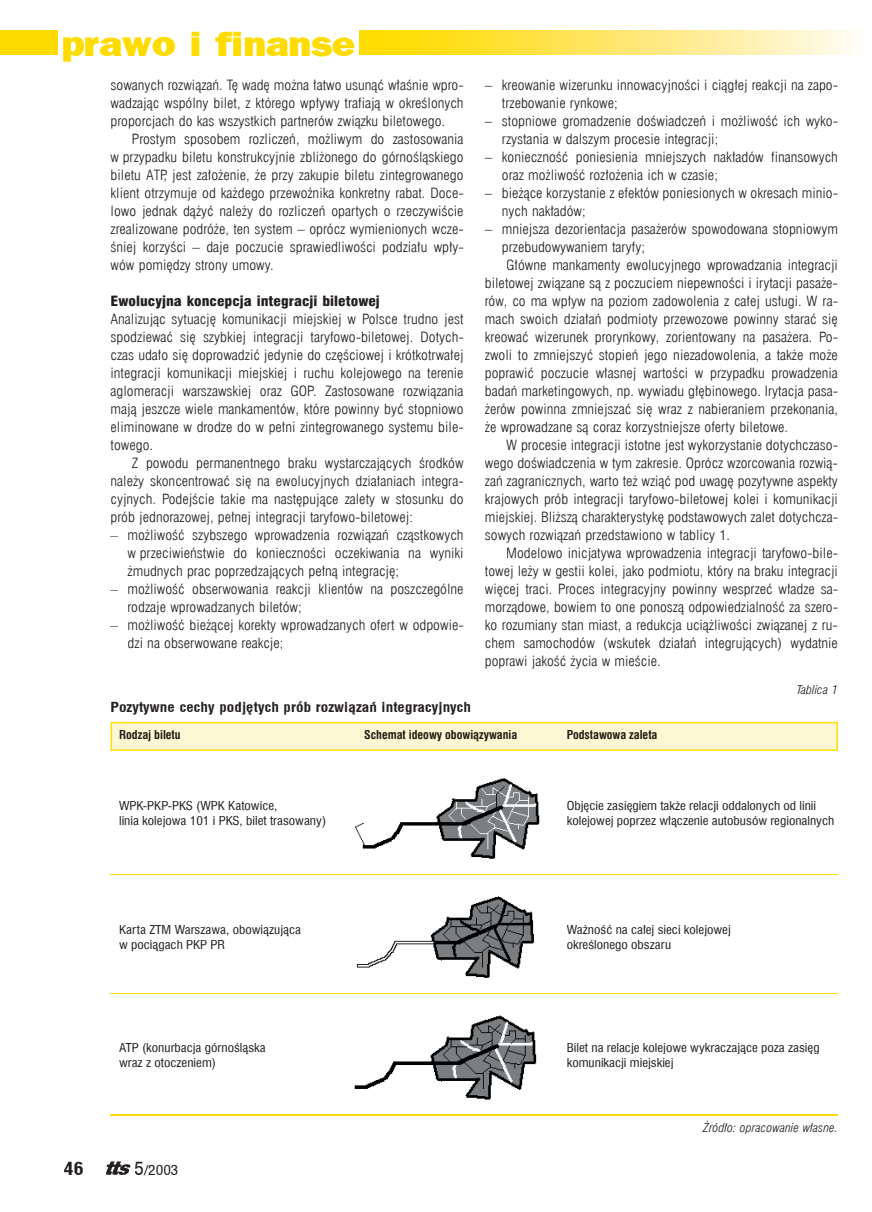
<style>
.page{position:relative;width:872px;height:1212px;background:#fff}
.page>*{position:absolute;margin:0;border:0;box-sizing:border-box;transform-origin:0 0}
.t1{font:36px "Frankfurt Goth Hvypl";color:#ffdc01;scale:1.1 1}
.t2{font:700 18px "Switzerland Condpl";color:#231f20;scale:1.1 1}
.t3{font:13.8px/18px "Swis 721 Lt Cn EU Normal";color:#231f20;scale:1.1 1}
.t4{font:700 13.8px "Switzerland Condpl";color:#231f20;scale:1.1 1}
.t5{font:13.8px "Swis 721 Blk Cn EU Normal";color:#231f20;scale:1.1 1}
.t6{font:13.8px "Switzerland Condpl";color:#231f20;scale:1.1 1}
.t7{font:12px "Swis 721 Cn EU Normal";color:#231f20;scale:1.1 1}
.t8{font:12px "Swis 721 Cn EU Bold";color:#211c13}
.t9{font:12px "Swis 721 Lt Cn EU Italic";color:#231f20;scale:1.1 1}
.s1{font-size:18px}
</style>
<div class="page">
<div style="left:0;top:30px;width:57px;height:25px;background:#ffdc01"></div>
<div style="left:359px;top:30px;width:508px;height:25px;background:linear-gradient(to right,#ffd800,#fef9f0)"></div>
<svg style="left:106px;top:1161px;width:24px;height:14px"></svg>
<svg style="left:111px;top:722px;width:727px;height:29px"></svg>
<div style="left:120px;top:730px;width:60px;height:12px;background:#fef7d4"></div>
<div style="left:365px;top:730px;width:152px;height:12px;background:#fef7d4"></div>
<div style="left:567px;top:730px;width:90px;height:10px;background:#fef7d4"></div>
<img style="left:355px;top:778px;width:185px;height:81px">
<img style="left:356px;top:896px;width:178px;height:82px">
<img style="left:354px;top:1015px;width:183px;height:85px">
<hr style="left:111px;top:993px;width:727px;height:1px;background:#ffdc01">
<hr style="left:111px;top:874px;width:727px;height:1px;background:#ffdc01">
<hr style="left:111px;top:1114px;width:727px;height:1px;background:#ffdc01">
<h1 class="t1" style="left:62px;top:21px;width:268px">prawo i finanse</h1>
<p class="t3" style="left:111px;top:76px;width:322px;text-align:justify">sowanych rozwiązań. Tę wadę można łatwo usunąć właśnie wpro&shy;wadzając wspólny bilet, z którego wpływy trafiają w określonych proporcjach do kas wszystkich partnerów związku biletowego.</p>
<p class="t3" style="left:111px;top:130px;width:322px;text-align:justify;text-indent:21px">Prostym sposobem rozliczeń, możliwym do zastosowania w przypadku biletu konstrukcyjnie zbliżonego do górnośląskiego biletu ATP, jest założenie, że przy zakupie biletu zintegrowanego klient otrzymuje od każdego przewoźnika konkretny rabat. Doce&shy;lowo jednak dążyć należy do rozliczeń opartych o rzeczywiście zrealizowane podróże, ten system – oprócz wymienionych wcze&shy;śniej korzyści – daje poczucie sprawiedliwości podziału wpły&shy;wów pomiędzy strony umowy.</p>
<p class="t5" style="left:111px;top:292px;width:246px">Ewolucyjna koncepcja integracji biletowej</p>
<p class="t3" style="left:111px;top:310px;width:322px;text-align:justify">Analizując sytuację komunikacji miejskiej w Polsce trudno jest spodziewać się szybkiej integracji taryfowo-biletowej. Dotych&shy;czas udało się doprowadzić jedynie do częściowej i krótkotrwałej integracji komunikacji miejskiej i ruchu kolejowego na terenie aglomeracji warszawskiej oraz GOP. Zastosowane rozwiązania mają jeszcze wiele mankamentów, które powinny być stopniowo eliminowane w drodze do w pełni zintegrowanego systemu bile&shy;towego.</p>
<p class="t3" style="left:111px;top:454px;width:322px;text-align:justify;text-indent:21px">Z powodu permanentnego braku wystarczających środków należy skoncentrować się na ewolucyjnych działaniach integra&shy;cyjnych. Podejście takie ma następujące zalety w stosunku do prób jednorazowej, pełnej integracji taryfowo-biletowej:</p>
<p class="t3" style="left:128px;top:526px;width:307px;text-align:justify;text-indent:-17px">– możliwość szybszego wprowadzenia rozwiązań cząstkowych w przeciwieństwie do konieczności oczekiwania na wyniki żmudnych prac poprzedzających pełną integrację;</p>
<p class="t3" style="left:128px;top:580px;width:307px;text-indent:-17px">– możliwość obserwowania reakcji klientów na poszczególne rodzaje wprowadzanych biletów;</p>
<p class="t3" style="left:128px;top:616px;width:307px;text-indent:-17px">– możliwość bieżącej korekty wprowadzanych ofert w odpowie&shy;dzi na obserwowane reakcje;</p>
<p class="t3" style="left:502px;top:76px;width:307px;text-indent:-17px">– kreowanie wizerunku innowacyjności i ciągłej reakcji na zapo&shy;trzebowanie rynkowe;</p>
<p class="t3" style="left:502px;top:112px;width:307px;text-indent:-17px">– stopniowe gromadzenie doświadczeń i możliwość ich wyko&shy;rzystania w dalszym procesie integracji;</p>
<p class="t3" style="left:502px;top:148px;width:307px;text-indent:-17px">– konieczność poniesienia mniejszych nakładów finansowych oraz możliwość rozłożenia ich w czasie;</p>
<p class="t3" style="left:502px;top:184px;width:307px;text-indent:-17px">– bieżące korzystanie z efektów poniesionych w okresach minio&shy;nych nakładów;</p>
<p class="t3" style="left:485px;top:220px;width:322px">– mniejsza dezorientacja pasażerów spowodowana stopniowym</p>
<p class="t3" style="left:502px;top:238px;width:132px">przebudowywaniem taryfy;</p>
<p class="t3" style="left:506px;top:256px;width:303px">Główne mankamenty ewolucyjnego wprowadzania integracji</p>
<p class="t3" style="left:485px;top:274px;width:322px">biletowej związane są z poczuciem niepewności i irytacji pasaże-</p>
<p class="t3" style="left:485px;top:292px;width:322px">rów, co ma wpływ na poziom zadowolenia z całej usługi. W ra-</p>
<p class="t3" style="left:485px;top:310px;width:322px">mach swoich działań podmioty przewozowe powinny starać się</p>
<p class="t3" style="left:485px;top:328px;width:322px">kreować wizerunek prorynkowy, zorientowany na pasażera. Po-</p>
<p class="t3" style="left:485px;top:346px;width:322px">zwoli to zmniejszyć stopień jego niezadowolenia, a także może</p>
<p class="t3" style="left:485px;top:364px;width:322px">poprawić poczucie własnej wartości w przypadku prowadzenia</p>
<p class="t3" style="left:485px;top:382px;width:322px">badań marketingowych, np. wywiadu głębinowego. Irytacja pasa-</p>
<p class="t3" style="left:485px;top:400px;width:322px">żerów powinna zmniejszać się wraz z nabieraniem przekonania,</p>
<p class="t3" style="left:485px;top:418px;width:277px">że wprowadzane są coraz korzystniejsze oferty biletowe.</p>
<p class="t3" style="left:506px;top:436px;width:303px">W procesie integracji istotne jest wykorzystanie dotychczaso-</p>
<p class="t3" style="left:485px;top:454px;width:322px">wego doświadczenia w tym zakresie. Oprócz wzorcowania rozwią-</p>
<p class="t3" style="left:485px;top:472px;width:322px">zań zagranicznych, warto też wziąć pod uwagę pozytywne aspekty</p>
<p class="t3" style="left:485px;top:490px;width:322px">krajowych prób integracji taryfowo-biletowej kolei i komunikacji</p>
<p class="t3" style="left:485px;top:508px;width:322px">miejskiej. Bliższą charakterystykę podstawowych zalet dotychcza-</p>
<p class="t3" style="left:485px;top:526px;width:224px">sowych rozwiązań przedstawiono w tablicy 1.</p>
<p class="t3" style="left:506px;top:544px;width:303px">Modelowo inicjatywa wprowadzenia integracji taryfowo-bile-</p>
<p class="t3" style="left:485px;top:562px;width:322px">towej leży w gestii kolei, jako podmiotu, który na braku integracji</p>
<p class="t3" style="left:485px;top:580px;width:322px">więcej traci. Proces integracyjny powinny wesprzeć władze sa-</p>
<p class="t3" style="left:485px;top:598px;width:322px">morządowe, bowiem to one ponoszą odpowiedzialność za szero-</p>
<p class="t3" style="left:485px;top:616px;width:322px">ko rozumiany stan miast, a redukcja uciążliwości związanej z ru-</p>
<p class="t3" style="left:485px;top:634px;width:322px">chem samochodów (wskutek działań integrujących) wydatnie</p>
<p class="t3" style="left:485px;top:652px;width:161px">poprawi jakość życia w mieście.</p>
<p class="t9" style="left:797px;top:683px;width:39px">Tablica 1</p>
<p class="t4" style="left:111px;top:699px;width:329px">Pozytywne cechy podjętych prób rozwiązań integracyjnych</p>
<p class="t8" style="left:119px;top:728px;width:63px">Rodzaj biletu</p>
<p class="t8" style="left:364px;top:728px;width:155px">Schemat ideowy obowiązywania</p>
<p class="t8" style="left:567px;top:728px;width:92px">Podstawowa zaleta</p>
<p class="t7" style="left:119px;top:798px;width:146px">WPK-PKP-PKS (WPK Katowice,</p>
<p class="t7" style="left:567px;top:798px;width:228px">Objęcie zasięgiem także relacji oddalonych od linii</p>
<p class="t7" style="left:119px;top:813px;width:190px">linia kolejowa 101 i PKS, bilet trasowany)</p>
<p class="t7" style="left:567px;top:813px;width:245px">kolejowej poprzez włączenie autobusów regionalnych</p>
<p class="t7" style="left:119px;top:922px;width:167px">Karta ZTM Warszawa, obowiązująca</p>
<p class="t7" style="left:567px;top:922px;width:151px">Ważność na całej sieci kolejowej</p>
<p class="t7" style="left:119px;top:937px;width:98px">w pociągach PKP PR</p>
<p class="t7" style="left:567px;top:937px;width:96px">określonego obszaru</p>
<p class="t7" style="left:119px;top:1039px;width:135px">ATP (konurbacja górnośląska</p>
<p class="t7" style="left:567px;top:1039px;width:231px">Bilet na relacje kolejowe wykraczające poza zasięg</p>
<p class="t7" style="left:119px;top:1054px;width:90px">wraz z otoczeniem)</p>
<p class="t7" style="left:567px;top:1054px;width:99px">komunikacji miejskiej</p>
<h2 class="t2" style="left:64px;top:1157px;width:20px">46</h2>
<p class="t6" style="left:134px;top:1160px;width:42px"><span class="s1">5</span>/2003</p>
<p class="t9" style="left:703px;top:1120px;width:124px">Źródło: opracowanie własne.</p>
</div>
